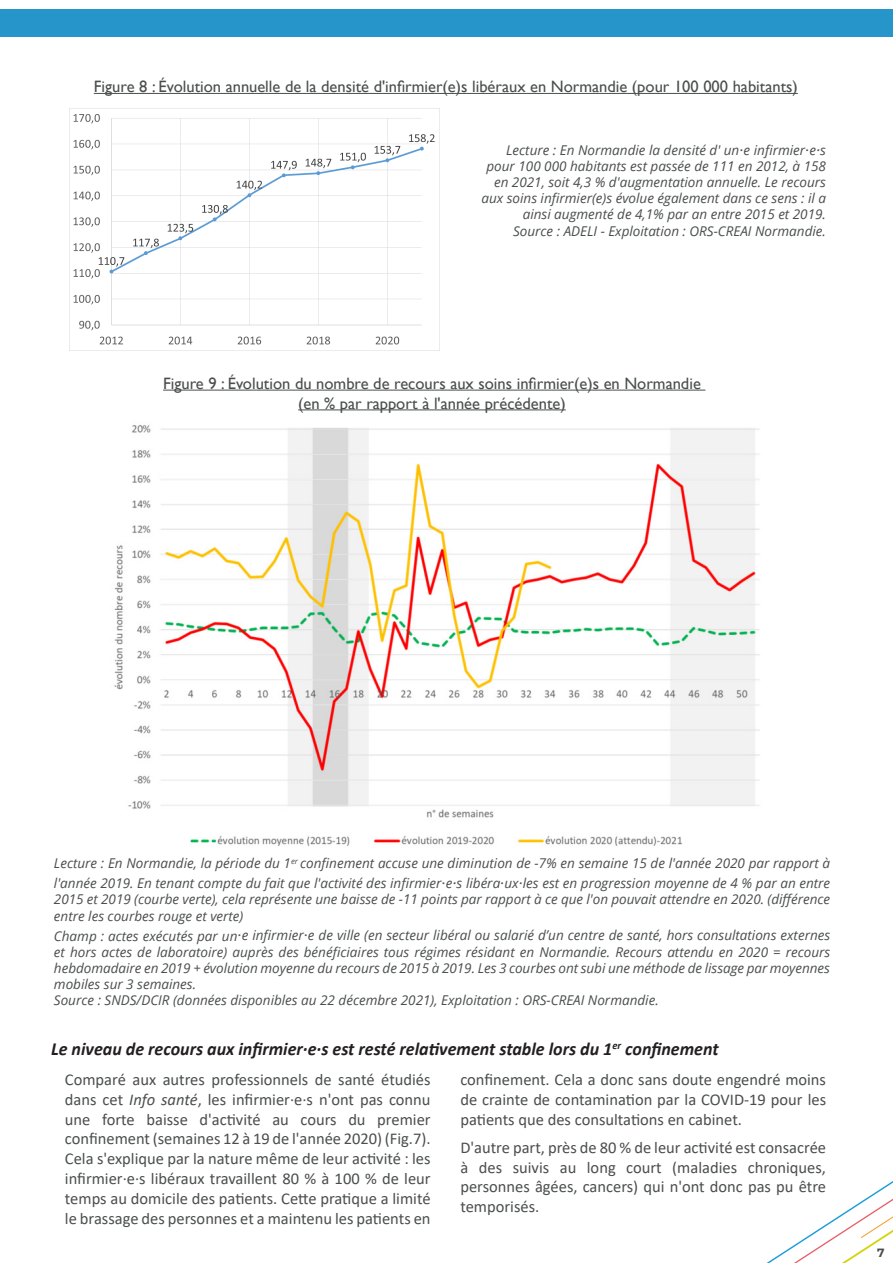
<style>
.page{position:relative;width:893px;height:1263px;background:#fff}
.page>*{position:absolute;margin:0;border:0;box-sizing:border-box;transform-origin:0 0}
.t1{font:italic 700 18.6px "Calibri";color:#231f20}
.t2{font:16.5px/19.8px "Calibri";color:#4b4e4e;text-align:justify}
.t3{font:16.5px/19.8px "Gill Sans";color:#4b4e4e;text-align:center}
.t4{font:italic 13.5px/16.2px "Open Sans";color:#4b4e4e}
.t5{font:700 12px "Montserrat";color:#4b4e4e}
.s1{font-family:"Calibri";font-style:normal;font-size:16.5px}
.s2{font-family:"Calibri";font-size:16.5px}
.s3{font-style:italic}
</style>
<div class="page">
<svg style="left:767px;top:1181px;width:126px;height:82px"></svg>
<div style="left:0;top:10px;width:893px;height:27px;background:#2695ca"></div>
<hr style="left:94px;top:93px;width:704px;height:1px;background:#4b4e4e">
<img style="left:73px;top:114px;width:362px;height:231px">
<hr style="left:163px;top:390px;width:542px;height:1px;background:#4b4e4e">
<hr style="left:298px;top:409px;width:268px;height:1px;background:#4b4e4e">
<img style="left:114px;top:425px;width:646px;height:421px">
<p class="t3" style="left:94px;top:77px;width:705px">Figure 8 : Évolution annuelle de la densité d'infirmier(e)s libéraux en Normandie (pour 100 000 habitants)</p>
<p class="t4" style="left:481px;top:141px;width:346px;text-align:right">Lecture : En Normandie la densité d' un<span class="s1">·</span>e infirmier<span class="s1">·</span>e<span class="s2">·</span>s pour 100 000 habitants est passée de 111 en 2012, à 158 en 2021, soit 4,3 % d'augmentation annuelle. Le recours aux soins infirmier(e)s évolue également dans ce sens : il a ainsi augmenté de 4,1% par an entre 2015 et 2019.<br>Source : ADELI - Exploitation : ORS-CREAI Normandie.</p>
<p class="t3" style="left:163px;top:374px;width:539px">Figure 9 : Évolution du nombre de recours aux soins infirmier(e)s en Normandie (en % par rapport à l'année précédente)</p>
<p class="t4" style="left:54px;top:853px;width:778px;line-height:19.8px">Lecture : En Normandie, la période du 1<sup>er</sup> confinement accuse une diminution de -7% en semaine 15 de l'année 2020 par rapport à l'année 2019. En tenant compte du fait que l'activité des infirmier<span class="s1">·</span>e<span class="s2">·</span>s libéra<span class="s1">·</span>ux<span class="s1">·</span>les est en progression moyenne de 4 % par an entre</p>
<p class="t4" style="left:54px;top:891px;width:778px">2015 et 2019 (courbe verte), cela représente une baisse de -11 points par rapport à ce que l'on pouvait attendre en 2020. (différence entre les courbes rouge et verte)</p>
<p class="t4" style="left:54px;top:927px;width:778px">Champ : actes exécutés par un<span class="s1">·</span>e infirmier<span class="s1">·</span>e de ville (en secteur libéral ou salarié d’un centre de santé, hors consultations externes et hors actes de laboratoire) auprès des bénéficiaires tous régimes résidant en Normandie. Recours attendu en 2020 = recours hebdomadaire en 2019 + évolution moyenne du recours de 2015 à 2019. Les 3 courbes ont subi une méthode de lissage par moyennes mobiles sur 3 semaines.<br>Source : SNDS/DCIR (données disponibles au 22 décembre 2021), Exploitation : ORS-CREAI Normandie.</p>
<h1 class="t1" style="left:51px;top:1036px;width:669px">Le niveau de recours aux infirmier·e·s est resté relativement stable lors du 1<sup>er</sup> confinement</h1>
<p class="t2" style="left:65px;top:1069px;width:367px">Comparé aux autres professionnels de santé étudiés dans cet <span class="s3">Info santé</span>, les infirmier·e·s n'ont pas connu une forte baisse d'activité au cours du premier confinement (semaines 12 à 19 de l'année 2020) (Fig.7).<br>Cela s'explique par la nature même de leur activité : les infirmier·e·s libéraux travaillent 80 % à 100 % de leur temps au domicile des patients. Cette pratique a limité le brassage des personnes et a maintenu les patients en</p>
<p class="t2" style="left:460px;top:1069px;width:367px">confinement. Cela a donc sans doute engendré moins de crainte de contamination par la COVID-19 pour les patients que des consultations en cabinet.</p>
<p class="t2" style="left:460px;top:1137px;width:367px">D'autre part, près de 80 % de leur activité est consacrée à des suivis au long court (maladies chroniques, personnes âgées, cancers) qui n'ont donc pas pu être temporisés.</p>
<p class="t5" style="left:877px;top:1244px;width:9px">7</p>
</div>
